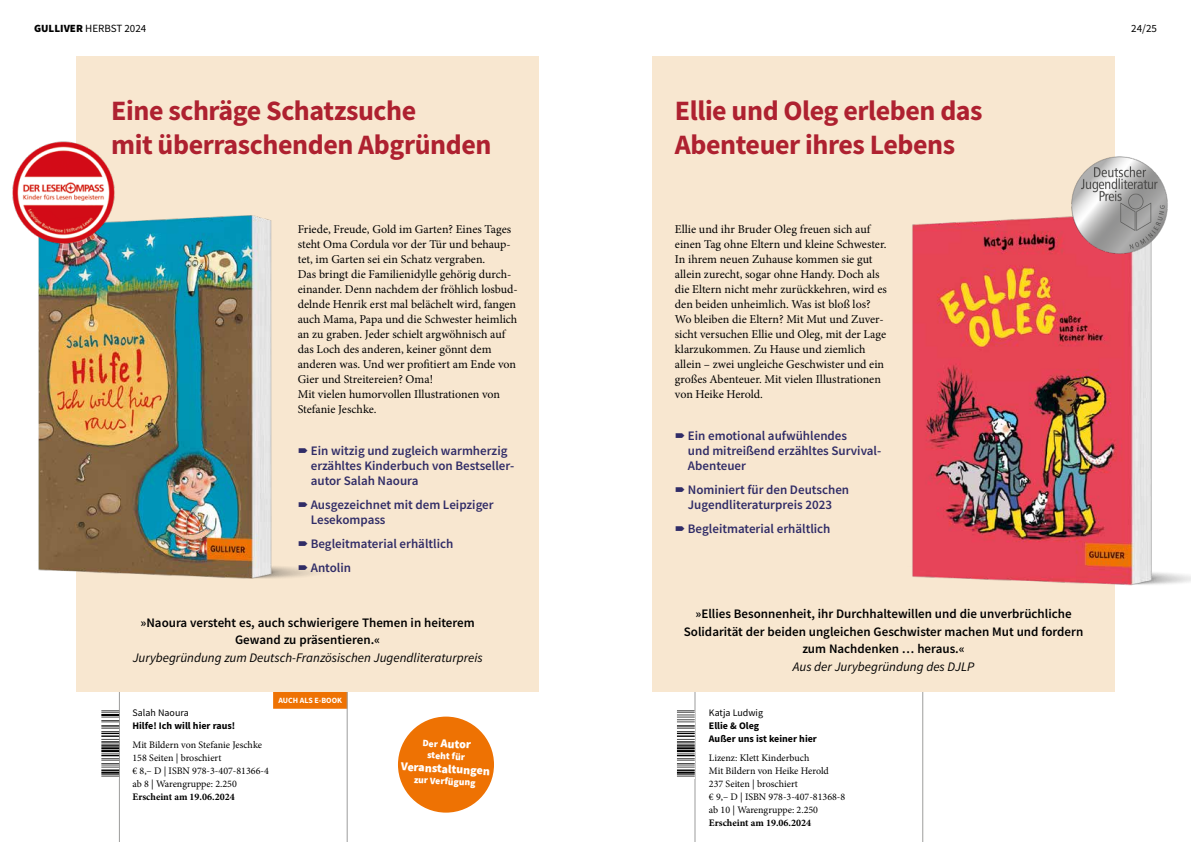
<style>
.page{position:relative;width:1191px;height:842px;background:#fff}
.page>*{position:absolute;margin:0;border:0;box-sizing:border-box;transform-origin:0 0}
.t1{font:700 28px/34px "Source Sans Pro";letter-spacing:-.015em;color:#ae2130}
.t2{font:600 13px/15px "Source Sans Pro";color:#302c67}
.t3{font:600 13px/17.5px "Source Sans Pro";color:#000;text-align:center}
.t4{font:italic 13px "Source Sans Pro";color:#000}
.t5{font:12px/15px "Minion Pro";color:#000}
.t6{font:900 12px "Source Sans Pro";color:#fff}
.t7{font:11px "Source Sans Pro";color:#000}
.t8{font:10px/13px "Minion Pro";color:#000}
.t9{font:700 10px/13px "Source Sans Pro";color:#000}
.t10{font:700 10px "Minion Pro";color:#000}
.t11{font:10px "Source Sans Pro";color:#000}
.t12{font:900 9.7px "Source Sans Pro";color:#fff}
.t13{font:700 8px "Source Sans Pro";color:#fff}
.s1{font-weight:900}
.s2{font-size:9.7px}
</style>
<div class="page">
<svg style="left:677px;top:692px;width:246px;height:150px"></svg>
<div style="left:652px;top:57px;width:462px;height:635px;background:#f8e7d0"></div>
<div style="left:77px;top:57px;width:462px;height:635px;background:#f8e7d0"></div>
<img style="left:912px;top:216px;width:279px;height:401px">
<svg style="left:101px;top:692px;width:246px;height:150px"></svg>
<img style="left:1069px;top:155px;width:101px;height:100px">
<div style="left:398px;top:717px;width:96px;height:96px;background:#ee7203;border-radius:50%"></div>
<img style="left:38px;top:215px;width:278px;height:394px">
<img style="left:12px;top:139px;width:105px;height:107px">
<svg style="left:299px;top:448px;width:8px;height:5px"></svg>
<svg style="left:299px;top:502px;width:8px;height:5px"></svg>
<svg style="left:299px;top:541px;width:8px;height:5px"></svg>
<svg style="left:299px;top:565px;width:8px;height:5px"></svg>
<p class="t7" style="left:34px;top:22px;width:114px"><span class="s1">GULLIVER</span> HERBST 2024</p>
<p class="t7" style="left:1131px;top:22px;width:27px">24/25</p>
<h1 class="t1" style="left:111px;top:94px;width:382px">Eine schräge Schatzsuche<br>mit überraschenden Abgründen</h1>
<p class="t5" style="left:298px;top:221px;width:222px">Friede, Freude, Gold im Garten? Eines Tages steht Oma Cordula vor der Tür und behaup&shy;tet, im Garten sei ein Schatz vergraben.<br>Das bringt die Familienidylle gehörig durch&shy;einander. Denn nachdem der fröhlich losbud&shy;delnde Henrik erst mal belächelt wird, fangen auch Mama, Papa und die Schwester heimlich an zu graben. Jeder schielt argwöhnisch auf das Loch des anderen, keiner gönnt dem anderen was. Und wer profitiert am Ende von Gier und Streitereien? Oma!<br>Mit vielen humorvollen Illustrationen von Stefanie Jeschke.</p>
<p class="t2" style="left:311px;top:443px;width:205px">Ein witzig und zugleich warmherzig erzähltes Kinderbuch von Bestseller&shy;autor Salah Naoura</p>
<p class="t2" style="left:311px;top:497px;width:184px">Ausgezeichnet mit dem Leipziger<br>Lesekompass</p>
<p class="t2" style="left:311px;top:531px;width:144px;line-height:24px">Begleitmaterial erhältlich<br>Antolin</p>
<p class="t3" style="left:140px;top:614px;width:336px">»Naoura versteht es, auch schwierigere Themen in heiterem<br>Gewand zu präsentieren.«</p>
<p class="t4" style="left:133px;top:649px;width:351px">Jurybegründung zum Deutsch-Französischen Jugendliteraturpreis</p>
<p class="t11" style="left:132px;top:706px;width:58px">Salah Naoura</p>
<p class="t9" style="left:132px;top:719px;width:104px">Hilfe! Ich will hier raus!</p>
<p class="t8" style="left:132px;top:739px;width:138px">Mit Bildern von Stefanie Jeschke<br>158 Seiten | broschiert<br>€ 8,– D | ISBN 978-3-407-81366-4 ab 8 | Warengruppe: 2.250</p>
<p class="t10" style="left:132px;top:790px;width:104px">Erscheint am 19.06.2024</p>
<p class="t13" style="left:278px;top:695px;width:65px">AUCH ALS E-BOOK</p>
<p class="t6" style="left:423px;top:734px;width:50px;rotate:3deg"><span class="s2">Der</span> Autor</p>
<p class="t12" style="left:427px;top:748px;width:39px;rotate:3deg">steht für</p>
<p class="t6" style="left:401px;top:758px;width:91px;rotate:3deg">Veranstaltungen</p>
<p class="t12" style="left:414px;top:773px;width:63px;rotate:3deg">zur Verfügung</p>
<h1 class="t1" style="left:675px;top:94px;width:309px">Ellie und Oleg erleben das<br>Abenteuer ihres Lebens</h1>
<p class="t5" style="left:675px;top:221px;width:213px">Ellie und ihr Bruder Oleg freuen sich auf einen Tag ohne Eltern und kleine Schwester.<br>In ihrem neuen Zuhause kommen sie gut allein zurecht, sogar ohne Handy. Doch als die Eltern nicht mehr zurückkehren, wird es den beiden unheimlich. Was ist bloß los?<br>Wo bleiben die Eltern? Mit Mut und Zuver&shy;sicht versuchen Ellie und Oleg, mit der Lage klarzukommen. Zu Hause und ziemlich allein – zwei ungleiche Geschwister und ein großes Abenteuer. Mit vielen Illustrationen von Heike Herold.</p>
<p class="t2" style="left:688px;top:428px;width:195px">Ein emotional aufwühlendes<br>und mitreißend erzähltes Survival-<br>Abenteuer</p>
<p class="t2" style="left:688px;top:482px;width:163px">Nominiert für den Deutschen<br>Jugendliteraturpreis 2023</p>
<p class="t2" style="left:688px;top:521px;width:144px">Begleitmaterial erhältlich</p>
<p class="t3" style="left:684px;top:605px;width:401px">»Ellies Besonnenheit, ihr Durchhaltewillen und die unverbrüchliche<br>Solidarität der beiden ungleichen Geschwister machen Mut und fordern zum Nachdenken … heraus.«</p>
<p class="t4" style="left:793px;top:658px;width:183px">Aus der Jurybegründung des DJLP</p>
<p class="t11" style="left:709px;top:706px;width:56px">Katja Ludwig</p>
<p class="t9" style="left:709px;top:719px;width:109px">Ellie &amp; Oleg<br>Außer uns ist keiner hier</p>
<p class="t8" style="left:709px;top:752px;width:138px">Lizenz: Klett Kinderbuch<br>Mit Bildern von Heike Herold<br>237 Seiten | broschiert<br>€ 9,– D | ISBN 978-3-407-81368-8 ab 10 | Warengruppe: 2.250</p>
<p class="t10" style="left:709px;top:816px;width:104px">Erscheint am 19.06.2024</p>
</div>
